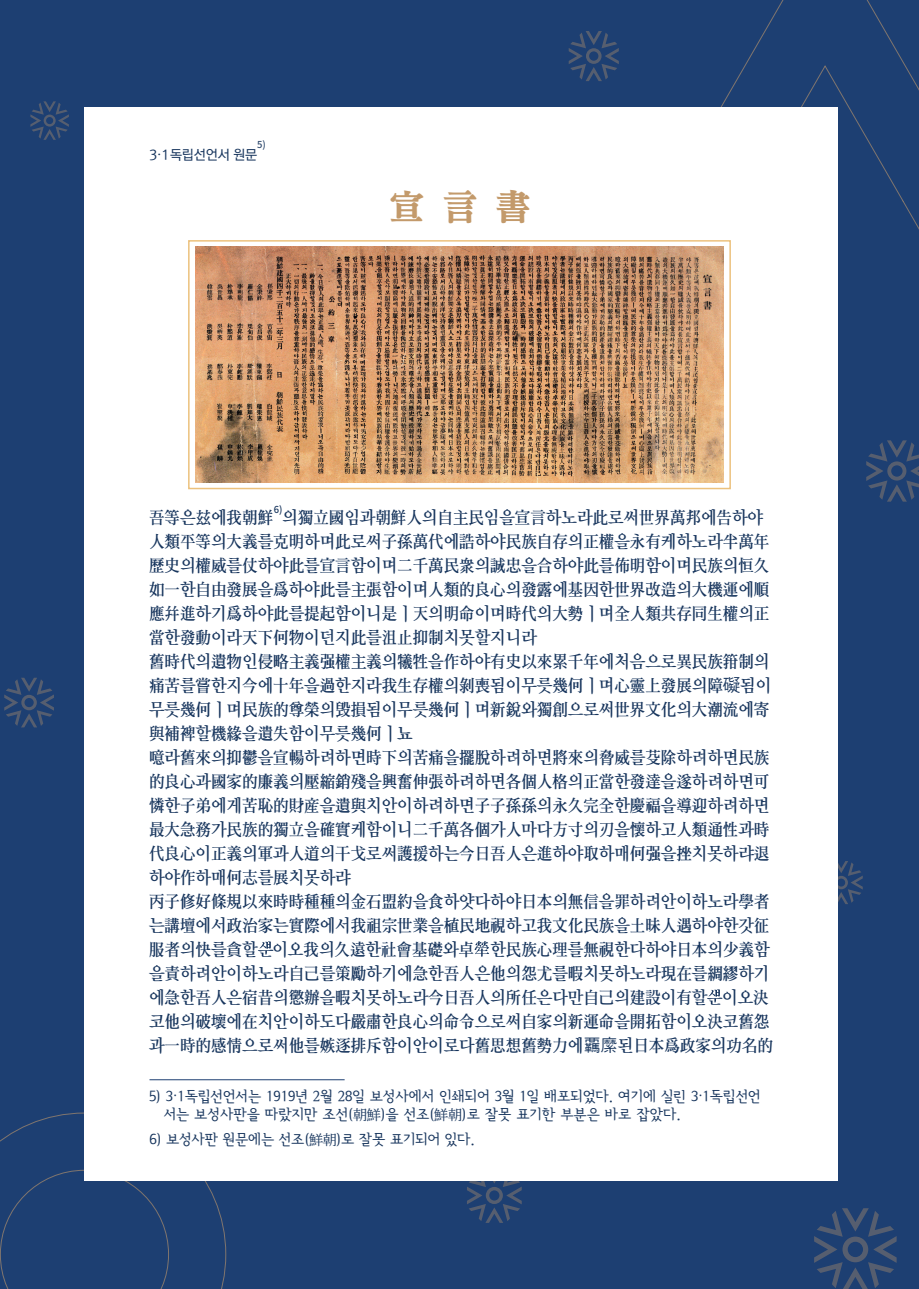
<style>
.page{position:relative;width:919px;height:1289px;background:#fff}
.page>*{position:absolute;margin:0;border:0;box-sizing:border-box;transform-origin:0 0}
.t1{font:39px "Rix Dongnim Myeongjo PR";color:#c39a6b}
.t2{font:17.55px/24px "Rix M Mj B";color:#17355d}
.t3{font:15px/18px "Seoul Hangang M";color:#17355d}
.t4{font:13.5px "Rix M Go PM";letter-spacing:-.015em;color:#17355d}
.t5{font:500 9.6px "Noto Sans CJ Kkr";color:#17355d}
.s1{font-family:"HCR Dotum"}
</style>
<div class="page">
<div style="left:0;top:0;width:918px;height:1288px;background:#1d3f72"></div>
<svg style="left:837px;top:861px;width:25px;height:43px"></svg>
<svg style="left:4px;top:677px;width:50px;height:50px"></svg>
<svg style="left:866px;top:440px;width:52px;height:61px"></svg>
<svg style="left:467px;top:1180px;width:54px;height:42px"></svg>
<svg style="left:814px;top:1208px;width:82px;height:80px"></svg>
<svg style="left:568px;top:31px;width:50px;height:50px"></svg>
<svg style="left:30px;top:101px;width:39px;height:39px"></svg>
<svg style="left:0;top:1112px;width:226px;height:176px"></svg>
<svg style="left:626px;top:0;width:292px;height:271px"></svg>
<div style="left:84px;top:108px;width:753px;height:1072px;background:#fff"></div>
<hr style="left:149px;top:1079px;width:195px;height:1px;background:#1d3f72">
<svg style="left:258px;top:941px;width:15px;height:15px"></svg>
<svg style="left:707px;top:989px;width:15px;height:15px"></svg>
<svg style="left:474px;top:941px;width:15px;height:15px"></svg>
<div style="left:188px;top:240px;width:542px;height:249px;border:2px solid #ecc17d"></div>
<img style="left:195px;top:247px;width:528px;height:235px">
<p class="t5" style="left:257px;top:139px;width:10px">5)</p>
<p class="t4" style="left:149px;top:148px;width:110px">3.1독립선언서 원문</p>
<h1 class="t1" style="left:388px;top:186px;width:144px">宣 言 書</h1>
<p class="t5" style="left:274px;top:504px;width:10px">6)</p>
<p class="t2" style="left:149px;top:504px;width:625px">吾等은玆에我朝鮮 의獨立國임과朝鮮人의自主民임을宣言하노라此로써世界萬邦에告하야人類平等의大義를克明하며此로써子孫萬代에誥하야民族自存의正權을永有케하노라半萬年歷史의權威를仗하야此를宣言함이며二千萬民衆의誠忠을合하야此를佈明함이며民族의恒久如一한自由發展을爲하야此를主張함이며人類的良心의發露에基因한世界改造의大機運에順應幷進하기爲하야此를提起함이니是ㅣ天의明命이며時代의大勢ㅣ며全人類共存同生權의正當한發動이라天下何物이던지此를沮止抑制치못할지니라<br>舊時代의遺物인侵略主義强權主義의犧牲을作하야有史以來累千年에처음으로異民族箝制의痛苦를嘗한지今에十年을過한지라我生存權의剝喪됨이무릇幾何ㅣ며心靈上發展의障<span class="s1">礙</span>됨이 무릇幾何ㅣ며民族的尊榮의毁損됨이무릇幾何ㅣ며新銳와獨創으로써世界文化의大潮流에寄與補裨할機緣을遺失함이무릇幾何ㅣ뇨<br>噫라舊來의抑鬱을宣暢하려하면時下의苦痛을擺脫하려하면將來의脅威를芟除하려하면民族的良心과國家的廉義의壓縮銷殘을興奮伸張하려하면各個人格의正當한發達을遂하려하면可憐한子弟에게苦恥的財産을遺與치안이하려하면子子孫孫의永久完全한慶福을導迎하려하면最大急務가民族的獨立을確實케함이니二千萬各個가人마다方寸의刃을懷하고人類通性과時代良心이正義의軍과人道의干戈로써護援하는今日吾人은進하야取하매何强을挫치못하랴退하야作하매何志를展치못하랴<br>丙子修好條規以來時時種種의金石盟約을食하얏다하야日本의無信을罪하려안이하노라學者는講壇에서政治家는實際에서我祖宗世業을植民地視하고我文化民族을土昧人遇하야한갓征服者의快를貪할 이오我의久遠한社會基礎와卓 한民族心理를無視한다하야日本의少義함 을責하려안이하노라自己를策勵하기에急한吾人은他의怨尤를暇치못하노라現在를綢繆하기 에急한吾人은宿昔의懲辦을暇치못하노라今日吾人의所任은다만自己의建設이有할 이오決코他의破壞에在치안이하도다嚴肅한良心의命令으로써自家의新運命을開拓함이오決코舊怨과一時的感情으로써他를嫉逐排斥함이안이로다舊思想舊勢力에<span class="s1">覊縻</span>된日本爲政家의功名的</p>
<p class="t3" style="left:164px;top:1087px;width:598px;text-indent:-15px">5) 3<sup>.</sup>1독립선언서는 1919년 2월 28일 보성사에서 인쇄되어 3월 1일 배포되었다. 여기에 실린 3<sup>.</sup>1독립선언 서는 보성사판을 따랐지만 조선(朝鮮)을 선조(鮮朝)로 잘못 표기한 부분은 바로 잡았다.</p>
<p class="t3" style="left:149px;top:1129px;width:327px">6) 보성사판 원문에는 선조(鮮朝)로 잘못 표기되어 있다.</p>
</div>
